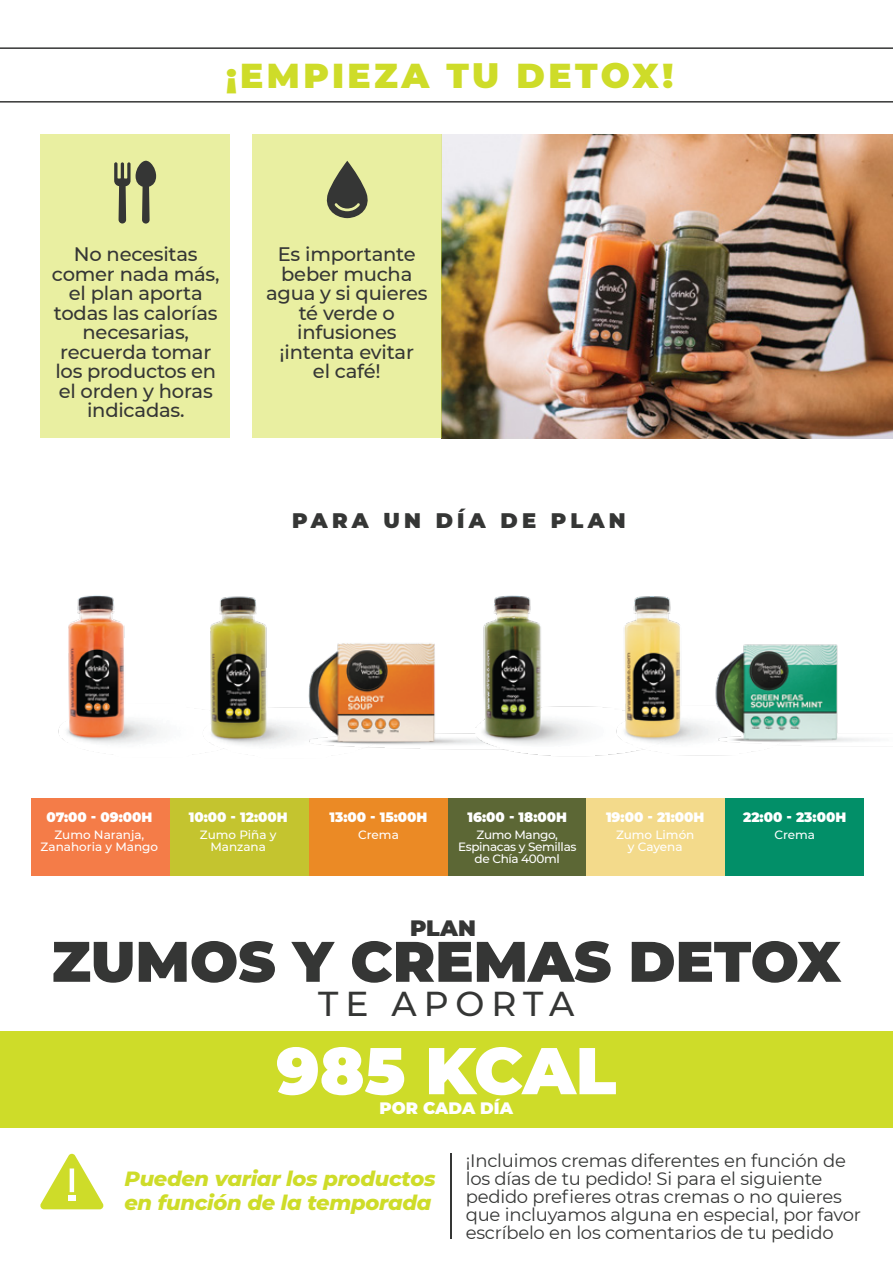
<style>
.page{position:relative;width:893px;height:1263px;background:#fff}
.page>*{position:absolute;margin:0;border:0;box-sizing:border-box;transform-origin:0 0}
.t1{font:900 66px "Montserrat";color:#fff}
.t2{font:900 57px "Montserrat";color:#353635}
.t3{font:900 34.5px "Montserrat";letter-spacing:.1em;color:#cedc29}
.t4{font:500 34.5px "Montserrat";letter-spacing:.2em;color:#353635}
.t5{font:900 22.2px "Montserrat";color:#353635}
.t6{font:italic 800 21px/24px "Montserrat";letter-spacing:-.01em;color:#cedc29}
.t7{font:900 21px "Montserrat";letter-spacing:.2em;color:#353635}
.t8{font:500 19.5px/19.5px "Montserrat";letter-spacing:-.01em;color:#353635;text-align:center}
.t9{font:18px/18px "Montserrat";letter-spacing:-.01em;color:#353635}
.t10{font:900 16.5px "Montserrat";color:#fff}
.t11{font:900 13.5px "Montserrat";color:#fff}
.t12{font:500 12px/12px "Montserrat";color:#fff;text-align:center}
.t13{font:500 12px/12px "Montserrat";letter-spacing:-.03em;color:#fff;text-align:center}
</style>
<div class="page">
<img style="left:58px;top:595px;width:103px;height:160px">
<img style="left:192px;top:596px;width:99px;height:159px">
<img style="left:291px;top:643px;width:185px;height:107px">
<img style="left:476px;top:595px;width:107px;height:162px">
<img style="left:583px;top:596px;width:114px;height:161px">
<svg style="left:0;top:47px;width:893px;height:56px"></svg>
<svg style="left:40px;top:1153px;width:64px;height:56px"></svg>
<hr style="left:70px;top:1168px;width:4px;height:24px;background:#fff">
<div style="left:68px;top:1195px;width:8px;height:6px;background:#fff"></div>
<div style="left:31px;top:798px;width:139px;height:78px;background:#f47c48"></div>
<div style="left:170px;top:798px;width:138px;height:78px;background:#c4c42f"></div>
<div style="left:309px;top:798px;width:139px;height:78px;background:#eb8a25"></div>
<div style="left:448px;top:798px;width:139px;height:78px;background:#5c6735"></div>
<div style="left:586px;top:798px;width:139px;height:78px;background:#f3da8b"></div>
<div style="left:725px;top:798px;width:138px;height:78px;background:#028f68"></div>
<img style="left:442px;top:135px;width:451px;height:304px">
<div style="left:41px;top:135px;width:189px;height:303px;background:#e9efa1"></div>
<div style="left:252px;top:135px;width:190px;height:303px;background:#e9efa1"></div>
<svg style="left:326px;top:161px;width:42px;height:57px"></svg>
<svg style="left:114px;top:161px;width:42px;height:63px"></svg>
<div style="left:0;top:1032px;width:893px;height:96px;background:#cedc29"></div>
<img style="left:697px;top:644px;width:168px;height:112px">
<hr style="left:450px;top:1153px;width:2px;height:86px;background:#353635">
<h3 class="t3" style="left:226px;top:50px;width:449px">¡EMPIEZA TU DETOX!</h3>
<p class="t8" style="left:52px;top:244px;width:169px">No necesitas comer nada más, el plan aporta todas las calorías necesarias, recuerda tomar los productos en el orden y horas indicadas.</p>
<p class="t8" style="left:266px;top:244px;width:163px">Es importante beber mucha agua y si quieres té verde o infusiones ¡intenta evitar<br>el café!</p>
<p class="t7" style="left:292px;top:505px;width:335px">PARA UN DÍA DE PLAN</p>
<p class="t11" style="left:46px;top:807px;width:108px">07:00 - 09:00H</p>
<p class="t12" style="left:41px;top:828px;width:119px">Zumo Naranja,<br>Zanahoria y Mango</p>
<p class="t12" style="left:200px;top:828px;width:78px">Zumo Piña y<br>Manzana</p>
<p class="t12" style="left:358px;top:828px;width:42px">Crema</p>
<p class="t12" style="left:616px;top:828px;width:80px">Zumo Limón y Cayena</p>
<p class="t11" style="left:189px;top:807px;width:100px">10:00 - 12:00H</p>
<p class="t11" style="left:329px;top:807px;width:99px">13:00 - 15:00H</p>
<p class="t11" style="left:468px;top:807px;width:101px">16:00 - 18:00H</p>
<p class="t11" style="left:606px;top:807px;width:100px">19:00 - 21:00H</p>
<p class="t11" style="left:743px;top:807px;width:104px">22:00 - 23:00H</p>
<p class="t13" style="left:477px;top:828px;width:83px">Zumo Mango,</p>
<p class="t12" style="left:774px;top:828px;width:42px">Crema</p>
<p class="t13" style="left:458px;top:840px;width:120px">Espinacas y Semillas de Chía 400ml</p>
<p class="t5" style="left:410px;top:911px;width:67px">PLAN</p>
<h2 class="t2" style="left:52px;top:919px;width:791px">ZUMOS Y CREMAS DETOX</h2>
<h3 class="t4" style="left:318px;top:980px;width:258px">TE APORTA</h3>
<h1 class="t1" style="left:276px;top:1021px;width:342px">985 KCAL</h1>
<p class="t10" style="left:380px;top:1096px;width:135px">POR CADA DÍA</p>
<p class="t6" style="left:124px;top:1165px;width:313px">Pueden variar los productos en función de la temporada</p>
<p class="t9" style="left:466px;top:1151px;width:397px">¡Incluimos cremas diferentes en función de los días de tu pedido! Si para el siguiente pedido prefieres otras cremas o no quieres que incluyamos alguna en especial, por favor escríbelo en los comentarios de tu pedido</p>
</div>
